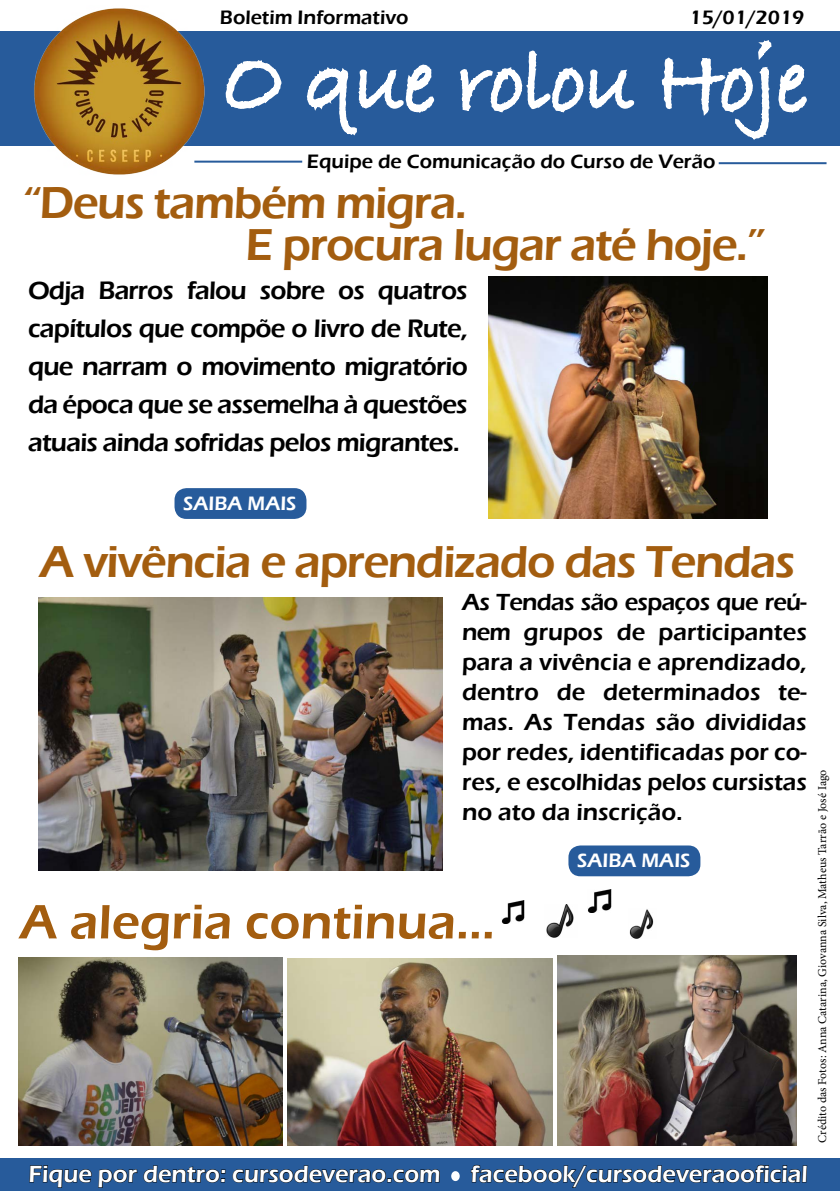
<style>
.page{position:relative;width:840px;height:1191px;background:#fff}
.page>*{position:absolute;margin:0;border:0;box-sizing:border-box;transform-origin:0 0}
.t1{font:600 50px "Eras ITC";color:#a35d0f}
.t2{font:600 46px/42px "Eras ITC";letter-spacing:-.03em;color:#a35d0f}
.t3{font:600 26px/38px "Eras ITC";letter-spacing:-.03em;color:#000;text-align:justify}
.t4{font:600 24px/30px "Eras ITC";letter-spacing:-.01em;color:#000;text-align:justify}
.t5{font:600 24px "Eras ITC";color:#fff}
.t6{font:600 20px "Eras ITC";color:#000}
.t7{font:600 20px "Eras ITC";color:#fff}
.t8{font:12px "Minion Pro";letter-spacing:-.005em;color:#000}
</style>
<div class="page">
<div style="left:0;top:1158px;width:839px;height:33px;background:#275b9b"></div>
<div style="left:0;top:31px;width:839px;height:115px;background:#275b9b"></div>
<svg style="left:225px;top:60px;width:57px;height:49px"></svg>
<svg style="left:306px;top:64px;width:129px;height:72px"></svg>
<svg style="left:460px;top:50px;width:175px;height:63px"></svg>
<svg style="left:661px;top:40px;width:148px;height:261px"></svg>
<img style="left:546px;top:904px;width:28px;height:33px">
<img style="left:587px;top:889px;width:23px;height:23px">
<img style="left:501px;top:900px;width:23px;height:23px">
<img style="left:629px;top:909px;width:25px;height:29px">
<svg style="left:29px;top:1165px;width:63px;height:23px"></svg>
<svg style="left:98px;top:1165px;width:128px;height:23px"></svg>
<svg style="left:232px;top:1165px;width:208px;height:18px"></svg>
<svg style="left:470px;top:1164px;width:337px;height:24px"></svg>
<div style="left:452px;top:1172px;width:6px;height:8px;background:#fff;border-radius:50%"></div>
<div style="left:451px;top:1171px;width:8px;height:10px;border:2px solid #fff;border-radius:50%"></div>
<div style="left:174px;top:488px;width:132px;height:31px;background:#275b9b;border-radius:12px"></div>
<hr style="left:194px;top:161px;width:108px;height:2px;background:#275b9b">
<hr style="left:718px;top:162px;width:108px;height:2px;background:#275b9b">
<img style="left:34px;top:8px;width:170px;height:167px">
<div style="left:568px;top:845px;width:132px;height:31px;background:#275b9b;border-radius:12px"></div>
<img style="left:557px;top:955px;width:238px;height:190px">
<img style="left:288px;top:958px;width:263px;height:187px">
<img style="left:18px;top:957px;width:264px;height:188px">
<img style="left:488px;top:276px;width:279px;height:243px">
<img style="left:38px;top:597px;width:404px;height:273px">
<p class="t6" style="left:220px;top:6px;width:190px">Boletim Informativo</p>
<p class="t6" style="left:689px;top:6px;width:116px">15/01/2019</p>
<p class="t6" style="left:307px;top:150px;width:410px">Equipe de Comunicação do Curso de Verão</p>
<h2 class="t2" style="left:245px;top:182px;width:521px;text-indent:-223px">“Deus também migra.<br>E procura lugar até hoje.”</h2>
<p class="t3" style="left:28px;top:271px;width:441px">Odja Barros falou sobre os quatros capítulos que compõe o livro de Rute, que narram o movimento migratório da época que se assemelha à questões atuais ainda sofridas pelos migrantes.</p>
<p class="t7" style="left:183px;top:492px;width:115px">SAIBA MAIS</p>
<h2 class="t2" style="left:40px;top:541px;width:756px">A vivência e aprendizado das Tendas</h2>
<p class="t4" style="left:462px;top:587px;width:346px">As Tendas são espaços que reú&shy;nem grupos de participantes para a vivência e aprendizado, dentro de determinados te&shy;mas. As Tendas são divididas por redes, identificadas por co&shy;res, e escolhidas pelos cursistas no ato da inscrição.</p>
<h1 class="t1" style="left:20px;top:893px;width:476px">A alegria continua...</h1>
<p class="t7" style="left:577px;top:849px;width:115px">SAIBA MAIS</p>
<p class="t5" style="left:28px;top:1160px;width:780px">Fique por dentro: cursodeverao.com facebook/cursodeveraooficial</p>
<p class="t8" style="left:813px;top:1142px;width:374px;rotate:-90deg">Crédito das Fotos: Anna Catarina, Giovanna Silva, Matheus Tarrão e José Iago</p>
</div>
